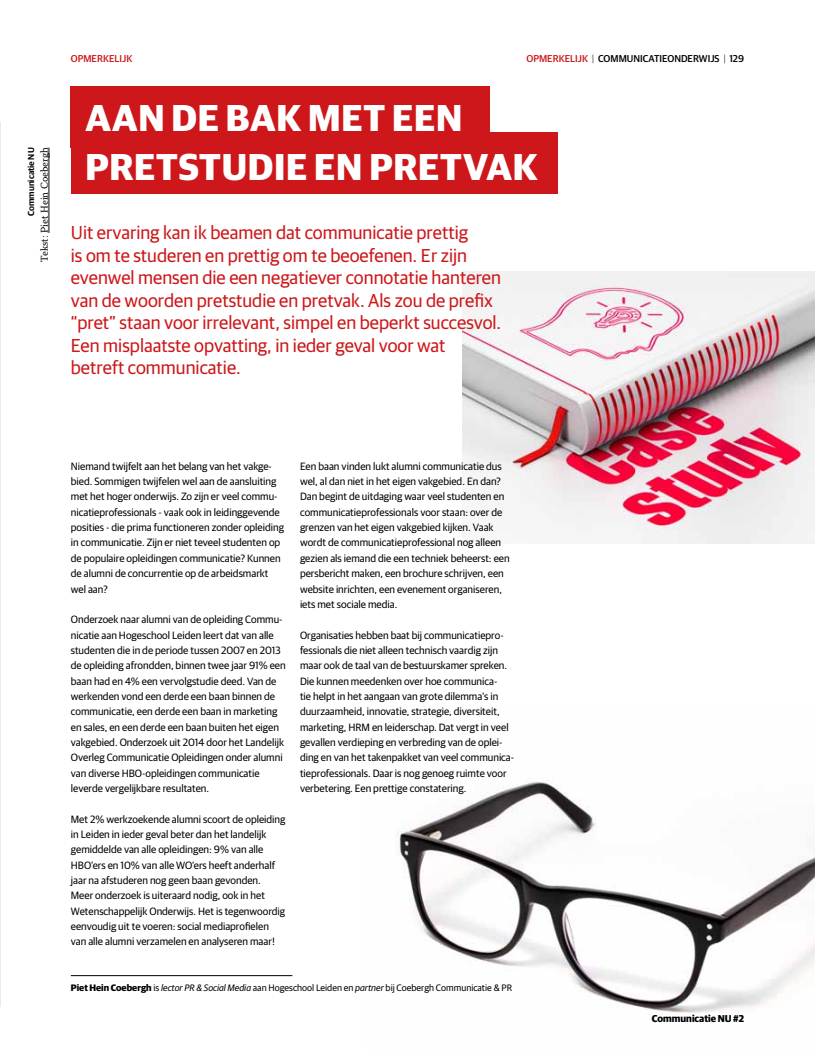
<style>
.page{position:relative;width:815px;height:1063px;background:#fff}
.page>*{position:absolute;margin:0;border:0;box-sizing:border-box;transform-origin:0 0}
.t1{font:700 37.5px/48.8px "Guardian Sans";letter-spacing:.02em;color:#fff}
.t2{font:18.75px/22.5px "Guardian Sans";color:#cd171a}
.t3{font:10.62px/15.4px "Guardian Sans";color:#000}
.t4{font:10.62px "Organon Serif";color:#000}
.t5{font:500 10px "Guardian Sans";color:#000}
.t6{font:700 10px "Guardian Sans";color:#000}
.t7{font:500 10px "Guardian Sans";color:#cd171a}
.t8{font:9.38px "Guardian Sans";color:#000}
.t9{font:600 8.75px "Guardian Sans";color:#000}
.s1{color:#cd171a}
.s2{font-weight:300}
.s3{font-weight:700}
.s4{font-style:italic}
</style>
<div class="page">
<hr style="left:0;top:112px;width:1px;height:910px;background:#eceae6">
<img style="left:398px;top:777px;width:417px;height:236px">
<img style="left:462px;top:271px;width:353px;height:273px">
<div style="left:71px;top:86px;width:419px;height:62px;background:#cd171a"></div>
<div style="left:71px;top:132px;width:487px;height:62px;background:#cd171a"></div>
<hr style="left:49px;top:148px;width:1px;height:85px;background:#000">
<hr style="left:71px;top:975px;width:221px;height:1px;background:#000">
<p class="t9" style="left:25px;top:216px;width:70px;rotate:-90deg">Communicatie NU</p>
<p class="t4" style="left:38px;top:262px;width:116px;rotate:-90deg">Tekst: Piet Hein Coebergh</p>
<p class="t7" style="left:71px;top:52px;width:63px">OPMERKELIJK</p>
<p class="t5" style="left:527px;top:52px;width:113px"><span class="s1">OPMERKELIJK</span> <span class="s2">|</span> COMMUNICATIE</p>
<p class="t5" style="left:667px;top:52px;width:14px">ONDER</p>
<p class="t5" style="left:699px;top:52px;width:47px">WIJS <span class="s2">|</span> 129</p>
<h1 class="t1" style="left:85px;top:90px;width:454px">AAN DE BAK MET EEN<br>PRETSTUDIE EN PRETVAK</h1>
<p class="t2" style="left:71px;top:220px;width:432px">Uit ervaring kan ik beamen dat communicatie prettig<br>is om te studeren en prettig om te beoefenen. Er zijn evenwel mensen die een negatiever connotatie hanteren van de woorden pretstudie en pretvak. Als zou de prefix “pret” staan voor irrelevant, simpel en beperkt succesvol.<br>Een misplaatste opvatting, in ieder geval voor wat betreft communicatie.</p>
<p class="t3" style="left:71px;top:458px;width:215px">N iemand twijfelt aan het belang van het vakge&shy;bied. Sommigen twijfelen wel aan de aansluiting met het hoger onderwijs. Zo zijn er veel commu&shy;nicatieprofessionals - vaak ook in leidinggevende posities - die prima functioneren zonder opleiding in communicatie. Zijn er niet teveel studenten op de populaire opleidingen communicatie? Kunnen de alumni de concurrentie op de arbeidsmarkt wel aan?</p>
<p class="t3" style="left:71px;top:611px;width:216px">Onderzoek naar alumni van de opleiding Commu&shy;nicatie aan Hogeschool Leiden leert dat van alle studenten die in de periode tussen 2007 en 2013 de opleiding afrondden, binnen twee jaar 91% een baan had en 4% een vervolgstudie deed. Van de werkenden vond een derde een baan binnen de communicatie, een derde een baan in marketing en sales, en een derde een baan buiten het eigen vakgebied. Onderzoek uit 2014 door het Landelijk Overleg Communicatie Opleidingen onder alumni van diverse H BO-opleidingen communicatie leverde vergelijkbare resultaten.</p>
<p class="t3" style="left:71px;top:810px;width:216px">Met 2% werkzoekende alumni scoort de opleiding in Leiden in ieder geval beter dan het landelijk gemiddelde van alle opleidingen: 9% van alle<br>H BO’ers en 10% van alle WO’ers heeft anderhalf jaar na afstuderen nog geen baan gevonden.<br>Meer onderzoek is uiteraard nodig, ook in het Wetenschappelijk Onderwijs. Het is tegenwoordig eenvoudig uit te voeren: social mediaprofielen van alle alumni verzamelen en analyseren maar!</p>
<p class="t3" style="left:300px;top:458px;width:211px">Een baan vinden lukt alumni communicatie dus wel, al dan niet in het eigen vakgebied. En dan?<br>Dan begint de uitdaging waar veel studenten en communicatieprofessionals voor staan: over de grenzen van het eigen vakgebied kijken. Vaak wordt de communicatieprofessional nog alleen gezien als iemand die een techniek beheerst: een persbericht maken, een brochure schrijven, een website inrichten, een evenement organiseren, iets met sociale media.</p>
<p class="t3" style="left:300px;top:626px;width:216px">Organisaties hebben baat bij communicatiepro&shy;fessionals die niet alleen technisch vaardig zijn maar ook de taal van de bestuurskamer spreken.<br>Die kunnen meedenken over hoe communica-<br>tie helpt in het aangaan van grote dilemma’s in duurzaamheid, innovatie, strategie, diversiteit, marketing, H RM en leiderschap. Dat vergt in veel gevallen verdieping en verbreding van de oplei&shy;ding en van het takenpakket van veel communica&shy;tieprofessionals. Daar is nog genoeg ruimte voor verbetering. Een prettige constatering.</p>
<p class="t8" style="left:71px;top:981px;width:443px"><span class="s3">PIET HEIN COEBERGH</span> is <span class="s4">lector PR &amp; Social Media</span> aan H ogeschool Leiden en <span class="s4">partner</span> bij Coebergh Communicatie &amp; PR</p>
<p class="t6" style="left:652px;top:1011px;width:94px">COMMUNICATIE NU #2</p>
</div>
